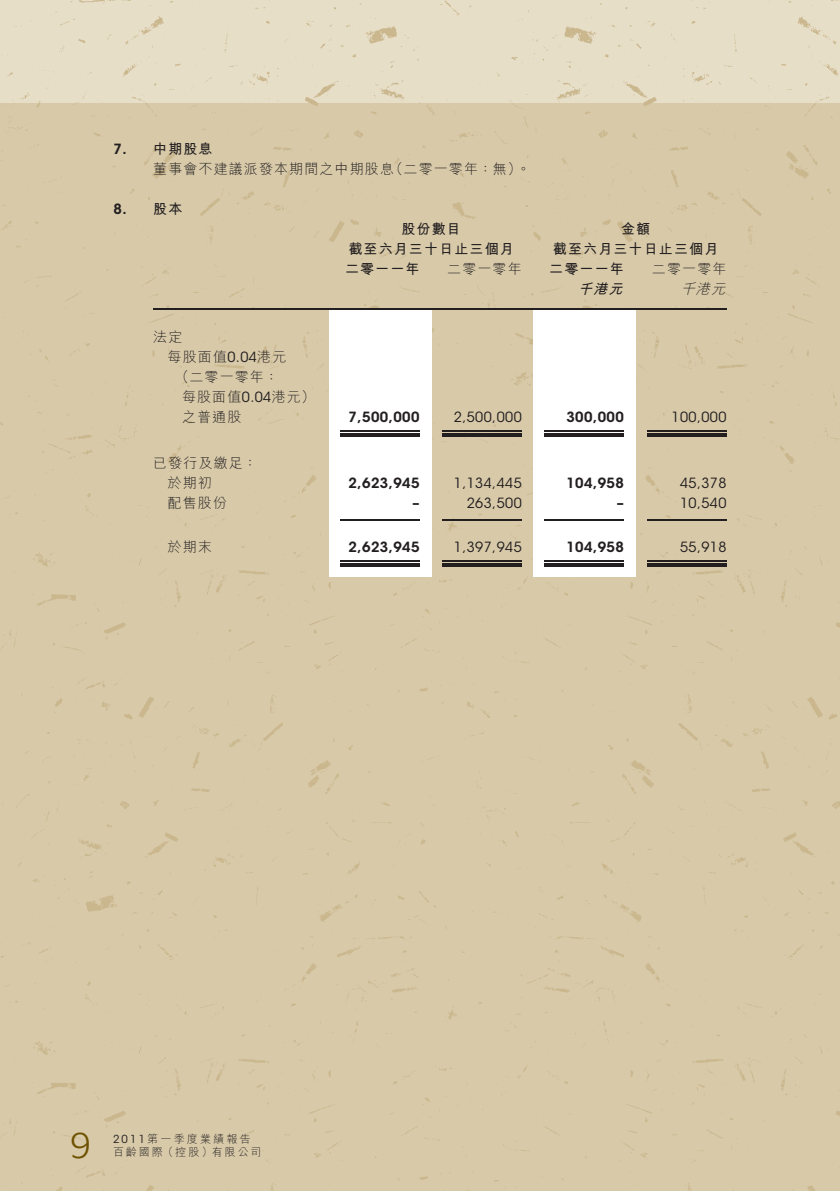
<style>
.page{position:relative;width:840px;height:1191px;background:#fff}
.page>*{position:absolute;margin:0;border:0;box-sizing:border-box;transform-origin:0 0}
.t1{font:300 37px "Formata";color:#6e5200}
.t2{font:14px/20px "M Hei HK Light B5 pc H";letter-spacing:.08em;color:#231f20}
.t3{font:14px "ITC Avant Garde Std";letter-spacing:.03em;color:#231f20}
.t4{font:600 14px "ITC Avant Garde Std";letter-spacing:.03em;color:#231f20}
.t5{font:14px "M Hei HK Bold B5 pc H";letter-spacing:.08em;color:#231f20}
.t6{font:italic 14px "M Hei HK Bold B5 pc H";color:#231f20}
.t7{font:italic 14px "M Hei HK Light B5 pc H";color:#231f20}
.t8{font:11px "M Hei HK Light B5 pc H";letter-spacing:.2em;color:#231f20}
.s1{font-family:"ITC Avant Garde Std";font-weight:600}
.s2{font-family:"M Hei HK Bold B5 pc H";font-weight:400}
.s3{font-family:"ITC Avant Garde Std"}
</style>
<div class="page">
<img style="left:0;top:0;width:839px;height:1190px">
<div style="left:329px;top:309px;width:102px;height:268px;background:#fff"></div>
<div style="left:533px;top:309px;width:102px;height:268px;background:#fff"></div>
<hr style="left:153px;top:309px;width:573px;height:1px;background:#231f20">
<hr style="left:340px;top:430px;width:79px;height:1px;background:#231f20">
<hr style="left:340px;top:433px;width:79px;height:3px;background:#231f20">
<hr style="left:442px;top:430px;width:79px;height:1px;background:#231f20">
<hr style="left:442px;top:433px;width:79px;height:3px;background:#231f20">
<hr style="left:544px;top:430px;width:79px;height:1px;background:#231f20">
<hr style="left:544px;top:433px;width:79px;height:3px;background:#231f20">
<hr style="left:646px;top:430px;width:80px;height:1px;background:#231f20">
<hr style="left:646px;top:433px;width:80px;height:3px;background:#231f20">
<hr style="left:340px;top:519px;width:79px;height:1px;background:#231f20">
<hr style="left:442px;top:519px;width:79px;height:1px;background:#231f20">
<hr style="left:544px;top:519px;width:80px;height:1px;background:#231f20">
<hr style="left:646px;top:519px;width:80px;height:1px;background:#231f20">
<hr style="left:340px;top:560px;width:79px;height:1px;background:#231f20">
<hr style="left:340px;top:563px;width:79px;height:3px;background:#231f20">
<hr style="left:442px;top:560px;width:79px;height:1px;background:#231f20">
<hr style="left:442px;top:563px;width:79px;height:3px;background:#231f20">
<hr style="left:544px;top:560px;width:79px;height:1px;background:#231f20">
<hr style="left:544px;top:563px;width:79px;height:3px;background:#231f20">
<hr style="left:646px;top:560px;width:80px;height:1px;background:#231f20">
<hr style="left:646px;top:563px;width:80px;height:3px;background:#231f20">
<p class="t5" style="left:113px;top:144px;width:101px"><span class="s1">7.</span> 中期股息</p>
<p class="t2" style="left:153px;top:161px;width:378px">董事會不建議派發本期間之中期股息（二零一零年：無）。</p>
<p class="t4" style="left:113px;top:201px;width:70px">8. <span class="s2">股本</span></p>
<p class="t5" style="left:401px;top:224px;width:61px">股份數目</p>
<p class="t5" style="left:620px;top:224px;width:31px">金額</p>
<p class="t5" style="left:348px;top:244px;width:167px">截至六月三十日止三個月</p>
<p class="t5" style="left:552px;top:244px;width:167px">截至六月三十日止三個月</p>
<p class="t5" style="left:345px;top:264px;width:76px">二零一一年</p>
<p class="t2" style="left:447px;top:261px;width:76px">二零一零年</p>
<p class="t5" style="left:549px;top:264px;width:76px">二零一一年</p>
<p class="t2" style="left:651px;top:261px;width:76px">二零一零年</p>
<p class="t6" style="left:578px;top:284px;width:49px">千港元</p>
<p class="t7" style="left:680px;top:284px;width:49px">千港元</p>
<p class="t2" style="left:153px;top:329px;width:31px">法定</p>
<p class="t2" style="left:167px;top:349px;width:120px">每股面值<span class="s3">0.04</span>港元</p>
<p class="t2" style="left:175px;top:369px;width:105px">（二零一零年：</p>
<p class="t2" style="left:182px;top:389px;width:135px">每股面值<span class="s3">0.04</span>港元）</p>
<p class="t2" style="left:182px;top:409px;width:61px">之普通股</p>
<p class="t4" style="left:348px;top:409px;width:72px">7,500,000</p>
<p class="t3" style="left:453px;top:409px;width:69px">2,500,000</p>
<p class="t4" style="left:566px;top:409px;width:59px">300,000</p>
<p class="t3" style="left:671px;top:409px;width:56px">100,000</p>
<p class="t2" style="left:167px;top:455px;width:91px;text-indent:-14px">已發行及繳足：於期初</p>
<p class="t4" style="left:348px;top:475px;width:72px">2,623,945</p>
<p class="t3" style="left:453px;top:475px;width:69px">1,134,445</p>
<p class="t4" style="left:566px;top:475px;width:59px">104,958</p>
<p class="t3" style="left:679px;top:475px;width:48px">45,378</p>
<p class="t2" style="left:167px;top:495px;width:61px">配售股份</p>
<p class="t4" style="left:412px;top:495px;width:8px">–</p>
<p class="t3" style="left:466px;top:495px;width:56px">263,500</p>
<p class="t4" style="left:616px;top:495px;width:8px">–</p>
<p class="t3" style="left:679px;top:495px;width:48px">10,540</p>
<p class="t2" style="left:167px;top:539px;width:46px">於期末</p>
<p class="t4" style="left:348px;top:539px;width:72px">2,623,945</p>
<p class="t3" style="left:453px;top:539px;width:69px">1,397,945</p>
<p class="t4" style="left:566px;top:539px;width:59px">104,958</p>
<p class="t3" style="left:679px;top:539px;width:48px">55,918</p>
<h1 class="t1" style="left:70px;top:1123px;width:23px">9</h1>
<p class="t8" style="left:113px;top:1134px;width:139px"><span class="s3">2011</span>第一季度業績報告</p>
<p class="t8" style="left:113px;top:1147px;width:149px">百齡國際（控股）有限公司</p>
</div>
